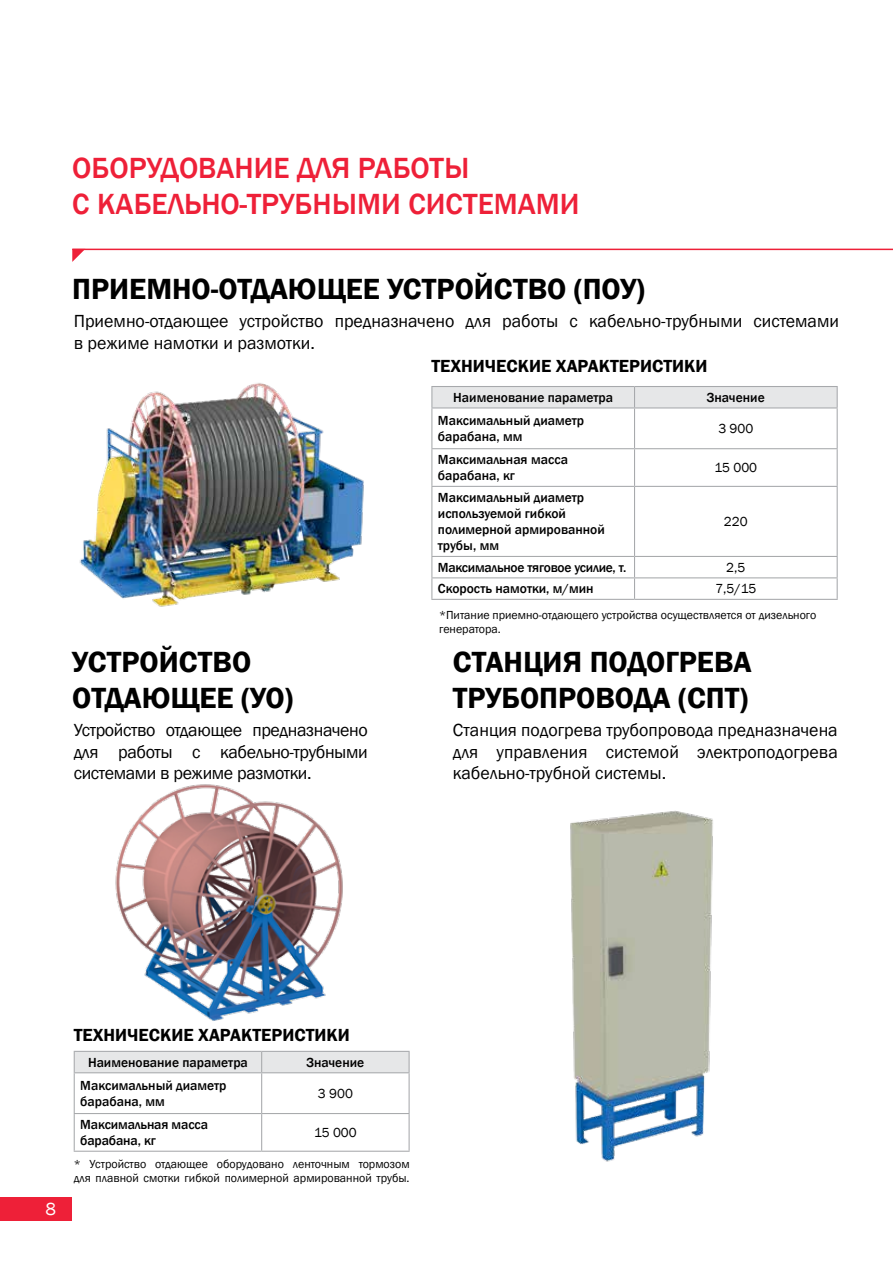
<style>
.page{position:relative;width:893px;height:1263px;background:#fff}
.page>*{position:absolute;margin:0;border:0;box-sizing:border-box;transform-origin:0 0}
.t1{font:600 30px/36px "Franklin Gothic";color:#000}
.t2{font:500 30px/36px "Franklin Gothic";color:#ee2038}
.t3{font:18px/21.6px "Franklin Gothic";color:#000;text-align:justify}
.t4{font:600 18px "Franklin Gothic";color:#000}
.t5{font:18px "Franklin Gothic";color:#fff}
.t6{font:500 13.5px/16.2px "Franklin Gothic";color:#000}
.t7{font:13.5px "Franklin Gothic";color:#000}
.t8{font:500 13.5px "Franklin Gothic";letter-spacing:-.02em;color:#000}
.t9{font:12px/14.4px "Franklin Gothic";color:#000}
</style>
<div class="page">
<div style="left:0;top:1197px;width:72px;height:23px;background:#ee2038"></div>
<svg style="left:72px;top:250px;width:13px;height:12px"></svg>
<hr style="left:72px;top:249px;width:821px;height:1px;background:#ee2038">
<img style="left:79px;top:383px;width:285px;height:224px">
<img style="left:115px;top:784px;width:228px;height:237px">
<div style="left:431px;top:386px;width:407px;height:21px;background:#e6e7e8"></div>
<hr style="left:431px;top:407px;width:203px;height:1px;background:#a7a9ac">
<hr style="left:431px;top:408px;width:1px;height:40px;background:#a7a9ac">
<hr style="left:634px;top:407px;width:204px;height:1px;background:#a7a9ac">
<hr style="left:634px;top:408px;width:1px;height:40px;background:#a7a9ac">
<hr style="left:837px;top:408px;width:1px;height:40px;background:#a7a9ac">
<hr style="left:431px;top:448px;width:203px;height:1px;background:#a7a9ac">
<hr style="left:431px;top:449px;width:1px;height:37px;background:#a7a9ac">
<hr style="left:634px;top:448px;width:204px;height:1px;background:#a7a9ac">
<hr style="left:634px;top:449px;width:1px;height:37px;background:#a7a9ac">
<hr style="left:837px;top:449px;width:1px;height:37px;background:#a7a9ac">
<hr style="left:431px;top:486px;width:203px;height:1px;background:#a7a9ac">
<hr style="left:431px;top:487px;width:1px;height:69px;background:#a7a9ac">
<hr style="left:634px;top:486px;width:204px;height:1px;background:#a7a9ac">
<hr style="left:634px;top:487px;width:1px;height:69px;background:#a7a9ac">
<hr style="left:837px;top:487px;width:1px;height:69px;background:#a7a9ac">
<hr style="left:431px;top:556px;width:203px;height:1px;background:#a7a9ac">
<hr style="left:634px;top:556px;width:204px;height:1px;background:#a7a9ac">
<hr style="left:431px;top:577px;width:203px;height:1px;background:#a7a9ac">
<svg style="left:431px;top:557px;width:1px;height:42px"></svg>
<hr style="left:634px;top:577px;width:204px;height:1px;background:#a7a9ac">
<svg style="left:634px;top:557px;width:1px;height:42px"></svg>
<svg style="left:837px;top:557px;width:1px;height:42px"></svg>
<hr style="left:431px;top:599px;width:203px;height:1px;background:#a7a9ac">
<hr style="left:634px;top:599px;width:204px;height:1px;background:#a7a9ac">
<div style="left:74px;top:1051px;width:336px;height:21px;background:#e6e7e8"></div>
<hr style="left:74px;top:1072px;width:188px;height:1px;background:#a7a9ac">
<hr style="left:74px;top:1073px;width:1px;height:40px;background:#a7a9ac">
<hr style="left:262px;top:1072px;width:148px;height:1px;background:#a7a9ac">
<hr style="left:261px;top:1073px;width:1px;height:40px;background:#a7a9ac">
<hr style="left:409px;top:1073px;width:1px;height:40px;background:#a7a9ac">
<hr style="left:74px;top:1113px;width:188px;height:1px;background:#a7a9ac">
<hr style="left:74px;top:1114px;width:1px;height:37px;background:#a7a9ac">
<hr style="left:262px;top:1113px;width:148px;height:1px;background:#a7a9ac">
<hr style="left:261px;top:1114px;width:1px;height:37px;background:#a7a9ac">
<hr style="left:409px;top:1114px;width:1px;height:37px;background:#a7a9ac">
<hr style="left:74px;top:1151px;width:188px;height:1px;background:#a7a9ac">
<hr style="left:262px;top:1151px;width:148px;height:1px;background:#a7a9ac">
<img style="left:570px;top:810px;width:143px;height:352px">
<h1 class="t2" style="left:72px;top:151px;width:509px">ОБОРУДОВАНИЕ ДЛЯ РАБОТЫ<br>С КАБЕЛЬНО-ТРУБНЫМИ СИСТЕМАМИ</h1>
<h1 class="t1" style="left:72px;top:271px;width:574px">ПРИЕМНО-ОТДАЮЩЕЕ УСТРОЙСТВО (ПОУ)</h1>
<p class="t3" style="left:74px;top:311px;width:767px">Приемно-отдающее устройство предназначено для работы с кабельно-трубными системами в режиме намотки и размотки.</p>
<p class="t4" style="left:431px;top:354px;width:278px">ТЕХНИЧЕСКИЕ ХАРАКТЕРИСТИКИ</p>
<p class="t6" style="left:453px;top:389px;width:161px">Наименование параметра</p>
<p class="t6" style="left:707px;top:389px;width:59px">Значение</p>
<p class="t6" style="left:438px;top:412px;width:148px">Максимальный диаметр барабана, мм</p>
<p class="t7" style="left:718px;top:420px;width:37px">3 900</p>
<p class="t6" style="left:438px;top:452px;width:132px">Максимальная масса барабана, кг</p>
<p class="t7" style="left:714px;top:459px;width:44px">15 000</p>
<p class="t6" style="left:438px;top:489px;width:168px">Максимальный диаметр используемой гибкой полимерной армированной трубы, мм</p>
<p class="t7" style="left:724px;top:513px;width:25px">220</p>
<p class="t8" style="left:438px;top:559px;width:190px">Максимальное тяговое усилие, т.</p>
<p class="t7" style="left:726px;top:559px;width:21px">2,5</p>
<p class="t6" style="left:438px;top:581px;width:157px">Скорость намотки, м/мин</p>
<p class="t7" style="left:715px;top:580px;width:42px">7,5/15</p>
<p class="t9" style="left:439px;top:608px;width:379px">*Питание приемно-отдающего устройства осуществляется от дизельного генератора.</p>
<h1 class="t1" style="left:72px;top:645px;width:223px">УСТРОЙСТВО<br>ОТДАЮЩЕЕ (УО)</h1>
<h1 class="t1" style="left:453px;top:645px;width:301px">СТАНЦИЯ ПОДОГРЕВА<br>ТРУБОПРОВОДА (СПТ)</h1>
<p class="t3" style="left:74px;top:720px;width:296px">Устройство отдающее предназначено для работы с кабельно-трубными системами в режиме размотки.</p>
<p class="t3" style="left:453px;top:720px;width:387px">Станция подогрева трубопровода предназначена для управления системой электроподогрева кабельно-трубной системы.</p>
<p class="t5" style="left:45px;top:1198px;width:12px">8</p>
<p class="t4" style="left:74px;top:1023px;width:278px">ТЕХНИЧЕСКИЕ ХАРАКТЕРИСТИКИ</p>
<p class="t6" style="left:88px;top:1054px;width:161px">Наименование параметра</p>
<p class="t6" style="left:306px;top:1054px;width:59px">Значение</p>
<p class="t6" style="left:80px;top:1077px;width:148px">Максимальный диаметр барабана, мм</p>
<p class="t7" style="left:318px;top:1085px;width:37px">3 900</p>
<p class="t6" style="left:80px;top:1116px;width:129px">Максимальная масса барабана, кг</p>
<p class="t7" style="left:314px;top:1124px;width:44px">15 000</p>
<p class="t9" style="left:74px;top:1157px;width:337px">* Устройство отдающее оборудовано ленточным тормозом для плавной смотки гибкой полимерной армированной трубы.</p>
</div>
